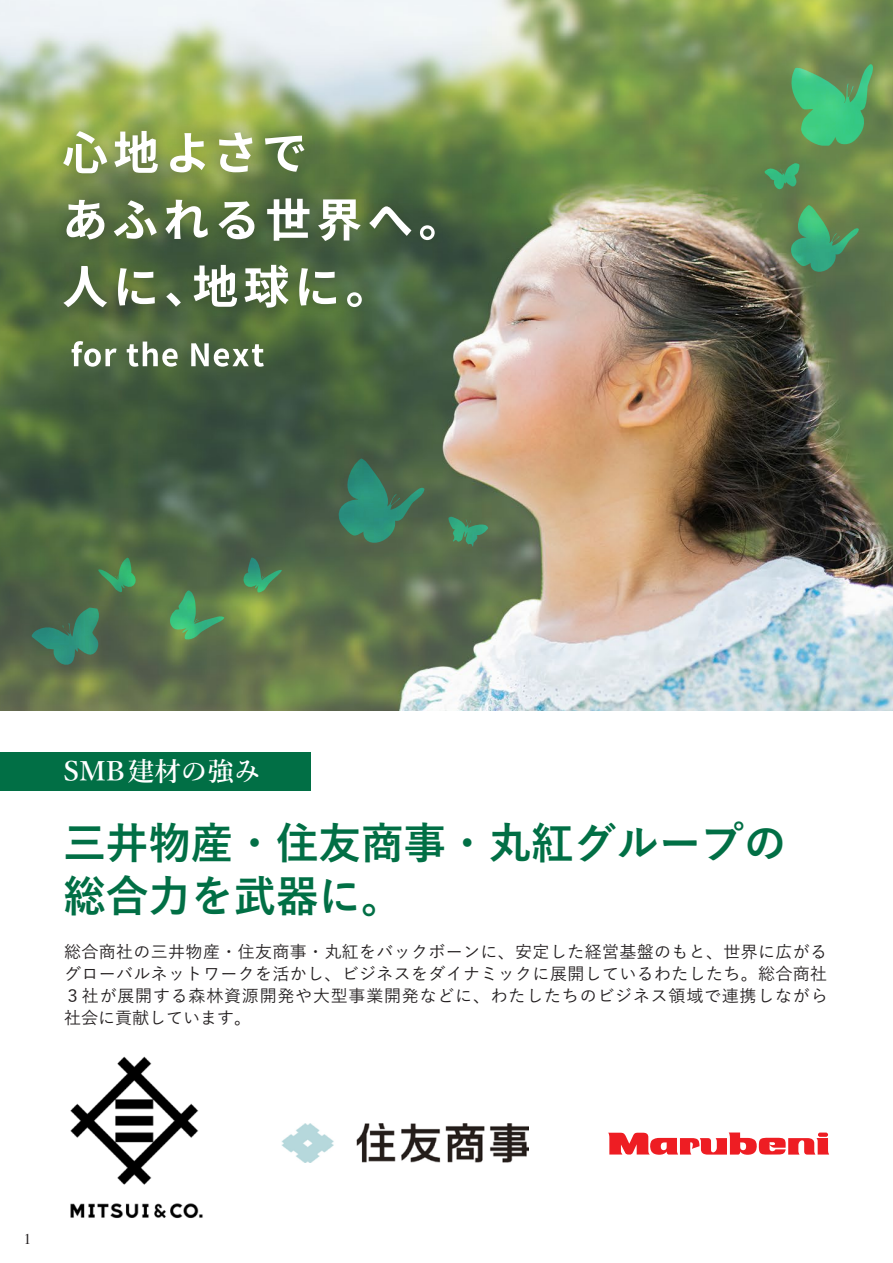
<style>
.page{position:relative;width:893px;height:1263px;background:#fff}
.page>*{position:absolute;margin:0;border:0;box-sizing:border-box;transform-origin:0 0}
.t1{font:700 43.35px/53.1px "Yu Go";color:#016f45}
.t2{font:600 26.55px "Yu Min";color:#fff}
.t3{font:500 16.95px/22.4px "Yu Go";letter-spacing:.045em;color:#231f20;text-align:justify}
.t4{font:14.85px "Times";color:#231f20}
</style>
<div class="page">
<svg style="left:608px;top:1132px;width:221px;height:23px"></svg>
<img style="left:282px;top:1123px;width:247px;height:39px">
<img style="left:70px;top:1056px;width:133px;height:163px">
<div style="left:0;top:752px;width:310px;height:38px;background:#016f45"></div>
<img style="left:0;top:0;width:893px;height:710px">
<svg style="left:791px;top:64px;width:82px;height:82px;background:#4fb06f"></svg>
<svg style="left:243px;top:557px;width:39px;height:35px"></svg>
<svg style="left:764px;top:163px;width:35px;height:26px"></svg>
<svg style="left:32px;top:607px;width:67px;height:58px;background:#3f7961"></svg>
<svg style="left:339px;top:458px;width:85px;height:85px;background:#3d785f"></svg>
<svg style="left:791px;top:205px;width:68px;height:67px;background:#509564"></svg>
<svg style="left:98px;top:558px;width:38px;height:34px"></svg>
<svg style="left:170px;top:590px;width:54px;height:49px;background:#51945e"></svg>
<svg style="left:448px;top:517px;width:40px;height:30px"></svg>
<svg style="left:72px;top:341px;width:45px;height:26px"></svg>
<svg style="left:127px;top:342px;width:51px;height:25px"></svg>
<svg style="left:191px;top:343px;width:73px;height:24px"></svg>
<img style="left:47px;top:115px;width:404px;height:209px">
<svg style="left:63px;top:131px;width:44px;height:42px"></svg>
<svg style="left:114px;top:131px;width:44px;height:42px"></svg>
<svg style="left:170px;top:133px;width:35px;height:39px"></svg>
<svg style="left:219px;top:132px;width:33px;height:40px"></svg>
<svg style="left:265px;top:136px;width:39px;height:36px"></svg>
<svg style="left:67px;top:200px;width:37px;height:40px"></svg>
<svg style="left:114px;top:200px;width:43px;height:39px"></svg>
<svg style="left:165px;top:200px;width:43px;height:39px"></svg>
<svg style="left:218px;top:201px;width:36px;height:38px"></svg>
<svg style="left:267px;top:198px;width:42px;height:43px"></svg>
<svg style="left:318px;top:199px;width:43px;height:42px"></svg>
<svg style="left:369px;top:206px;width:42px;height:30px"></svg>
<svg style="left:420px;top:225px;width:15px;height:15px"></svg>
<svg style="left:63px;top:266px;width:44px;height:41px"></svg>
<svg style="left:118px;top:268px;width:37px;height:38px"></svg>
<svg style="left:166px;top:293px;width:15px;height:14px"></svg>
<svg style="left:194px;top:265px;width:43px;height:42px"></svg>
<svg style="left:244px;top:265px;width:45px;height:43px"></svg>
<svg style="left:299px;top:268px;width:37px;height:38px"></svg>
<svg style="left:347px;top:292px;width:15px;height:15px"></svg>
<h2 class="t2" style="left:63px;top:757px;width:199px">SMB建材の強み</h2>
<h2 class="t2" style="left:70px;top:772px;width:202px">SMB 建材の強み</h2>
<h1 class="t1" style="left:63px;top:817px;width:724px">三井物産・住友商事・丸紅グループの総合力を武器に。</h1>
<p class="t3" style="left:64px;top:938px;width:765px">総合商社の三井物産・住友商事・丸紅をバックボーンに、安定した経営基盤のもと、世界に広がるグローバルネットワークを活かし、ビジネスをダイナミックに展開しているわたしたち。総合商社３社が展開する森林資源開発や大型事業開発などに、わたしたちのビジネス領域で連携しながら社会に貢献しています。</p>
<p class="t4" style="left:24px;top:1225px;width:9px">1</p>
</div>
